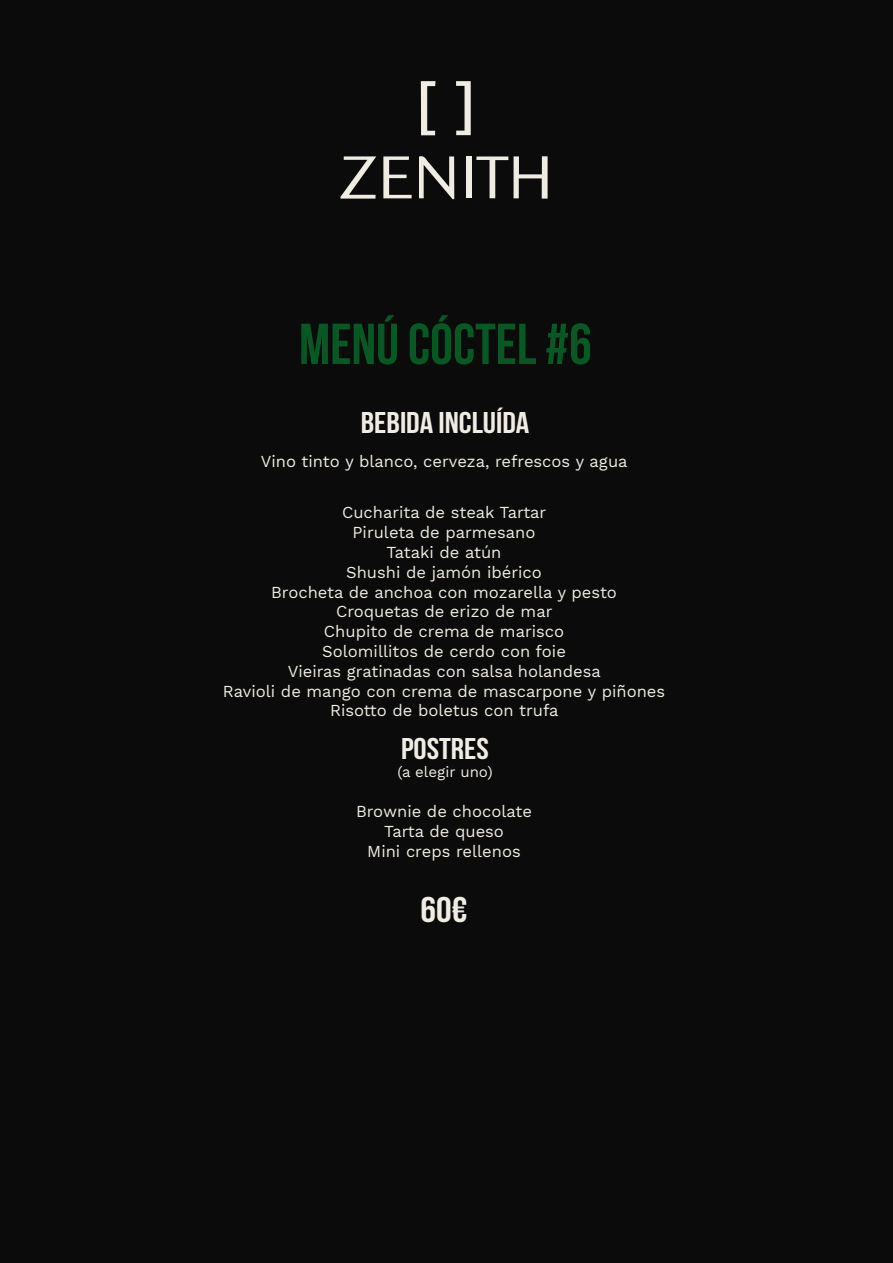
<style>
.page{position:relative;width:893px;height:1263px;background:#0b0b0b}
.page>*{position:absolute;margin:0;border:0;box-sizing:border-box;transform-origin:0 0}
.t1{font:700 57.6px "Bebas Neue";color:#065923}
.t2{font:700 35.7px "Bebas Neue";color:#f0ece1;scale:1.11 1}
.t3{font:700 30px "Bebas Neue";color:#f0ece1;scale:1.11 1}
.t4{font:16.5px/19.8px "Work Sans";color:#f0ece1;text-align:center}
.t5{font:15px "Work Sans";color:#f0ece1}
</style>
<div class="page">
<svg style="left:419px;top:156px;width:35px;height:43px"></svg>
<svg style="left:514px;top:156px;width:34px;height:43px"></svg>
<svg style="left:340px;top:156px;width:36px;height:43px"></svg>
<svg style="left:421px;top:81px;width:14px;height:54px"></svg>
<svg style="left:456px;top:81px;width:15px;height:54px"></svg>
<svg style="left:383px;top:156px;width:29px;height:42px"></svg>
<svg style="left:476px;top:156px;width:32px;height:42px"></svg>
<div style="left:466px;top:156px;width:5px;height:42px;background:#f0ece1"></div>
<h1 class="t1" style="left:299px;top:312px;width:294px">MENÚ CÓCTEL #6</h1>
<h3 class="t3" style="left:361px;top:407px;width:153px">BEBIDA INCLUÍDA</h3>
<p class="t4" style="left:261px;top:452px;width:368px">Vino tinto y blanco, cerveza, refrescos y agua</p>
<p class="t4" style="left:223px;top:504px;width:444px">Cucharita de steak Tartar<br>Piruleta de parmesano<br>Tataki de atún<br>Shushi de jamón ibérico<br>Brocheta de anchoa con mozarella y pesto<br>Croquetas de erizo de mar<br>Chupito de crema de marisco<br>Solomillitos de cerdo con foie<br>Vieiras gratinadas con salsa holandesa<br>Ravioli de mango con crema de mascarpone y piñones<br>Risotto de boletus con trufa</p>
<h3 class="t3" style="left:401px;top:732px;width:81px">POSTRES</h3>
<p class="t5" style="left:397px;top:763px;width:97px">(a elegir uno)</p>
<p class="t4" style="left:356px;top:802px;width:178px">Brownie de chocolate<br>Tarta de queso<br>Mini creps rellenos</p>
<h2 class="t2" style="left:421px;top:890px;width:44px">60€</h2>
</div>
